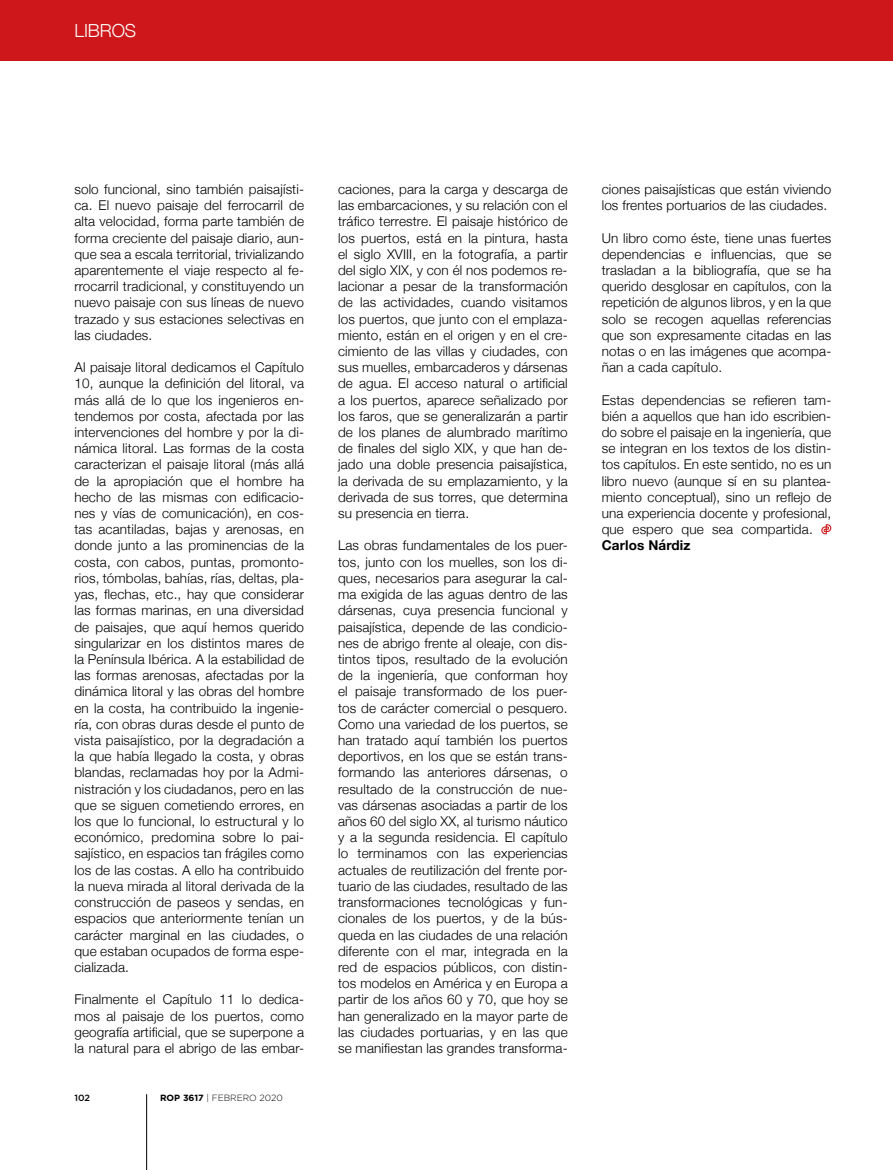
<style>
.page{position:relative;width:893px;height:1170px;background:#fff}
.page>*{position:absolute;margin:0;border:0;box-sizing:border-box;transform-origin:0 0}
.t1{font:300 18px "Helvetica Neue";letter-spacing:-.005em;color:#fff}
.t2{font:300 13.5px/16.2px "Helvetica Neue";letter-spacing:.01em;color:#000;text-align:justify}
.t3{font:700 13.5px "Helvetica Neue";letter-spacing:.01em;color:#000}
.t4{font:300 9px "Gotham";color:#000}
.t5{font:500 9px "Gotham";color:#000}
.s1{font-weight:700}
</style>
<div class="page">
<hr style="left:146px;top:1094px;width:1px;height:75px;background:#000">
<svg style="left:821px;top:524px;width:10px;height:10px"></svg>
<div style="left:0;top:0;width:893px;height:60px;background:#cd171a"></div>
<h1 class="t1" style="left:74px;top:16px;width:63px">LIBROS</h1>
<p class="t2" style="left:74px;top:180px;width:231px">solo funcional, sino también paisajísti&shy;ca. El nuevo paisaje del ferrocarril de alta velocidad, forma parte también de forma creciente del paisaje diario, aun&shy;que sea a escala territorial, trivializando aparentemente el viaje respecto al fe&shy;rrocarril tradicional, y constituyendo un nuevo paisaje con sus líneas de nuevo trazado y sus estaciones selectivas en las ciudades.</p>
<p class="t2" style="left:74px;top:358px;width:231px">Al paisaje litoral dedicamos el Capítulo 10, aunque la definición del litoral, va más allá de lo que los ingenieros en&shy;tendemos por costa, afectada por las intervenciones del hombre y por la di&shy;námica litoral. Las formas de la costa caracterizan el paisaje litoral (más allá de la apropiación que el hombre ha hecho de las mismas con edificacio&shy;nes y vías de comunicación), en cos&shy;tas acantiladas, bajas y arenosas, en donde junto a las prominencias de la costa, con cabos, puntas, promonto&shy;rios, tómbolas, bahías, rías, deltas, pla&shy;yas, flechas, etc., hay que considerar las formas marinas, en una diversidad de paisajes, que aquí hemos querido singularizar en los distintos mares de la Península Ibérica. A la estabilidad de las formas arenosas, afectadas por la dinámica litoral y las obras del hombre en la costa, ha contribuido la ingenie&shy;ría, con obras duras desde el punto de vista paisajístico, por la degradación a la que había llegado la costa, y obras blandas, reclamadas hoy por la Admi&shy;nistración y los ciudadanos, pero en las que se siguen cometiendo errores, en los que lo funcional, lo estructural y lo económico, predomina sobre lo pai&shy;sajístico, en espacios tan frágiles como los de las costas. A ello ha contribuido la nueva mirada al litoral derivada de la construcción de paseos y sendas, en espacios que anteriormente tenían un carácter marginal en las ciudades, o que estaban ocupados de forma espe&shy;cializada.</p>
<p class="t2" style="left:74px;top:990px;width:231px">Finalmente el Capítulo 11 lo dedica&shy;mos al paisaje de los puertos, como geografía artificial, que se superpone a la natural para el abrigo de las embar-</p>
<p class="t5" style="left:74px;top:1092px;width:17px">102</p>
<p class="t4" style="left:160px;top:1092px;width:124px"><span class="s1">ROP 3617</span> | FEBRERO 2020</p>
<p class="t2" style="left:338px;top:180px;width:231px">caciones, para la carga y descarga de las embarcaciones, y su relación con el tráfico terrestre. El paisaje histórico de los puertos, está en la pintura, hasta el siglo XVIII, en la fotografía, a partir del siglo XIX, y con él nos podemos re&shy;lacionar a pesar de la transformación de las actividades, cuando visitamos los puertos, que junto con el emplaza&shy;miento, están en el origen y en el cre&shy;cimiento de las villas y ciudades, con sus muelles, embarcaderos y dársenas de agua. El acceso natural o artificial a los puertos, aparece señalizado por los faros, que se generalizarán a partir de los planes de alumbrado marítimo de finales del siglo XIX, y que han de&shy;jado una doble presencia paisajística, la derivada de su emplazamiento, y la derivada de sus torres, que determina su presencia en tierra.</p>
<p class="t2" style="left:338px;top:536px;width:231px">Las obras fundamentales de los puer&shy;tos, junto con los muelles, son los di&shy;ques, necesarios para asegurar la cal&shy;ma exigida de las aguas dentro de las dársenas, cuya presencia funcional y paisajística, depende de las condicio&shy;nes de abrigo frente al oleaje, con dis&shy;tintos tipos, resultado de la evolución de la ingeniería, que conforman hoy el paisaje transformado de los puer&shy;tos de carácter comercial o pesquero.<br>Como una variedad de los puertos, se han tratado aquí también los puertos deportivos, en los que se están trans&shy;formando las anteriores dársenas, o resultado de la construcción de nue&shy;vas dársenas asociadas a partir de los años 60 del siglo XX, al turismo náutico y a la segunda residencia. El capítulo lo terminamos con las experiencias actuales de reutilización del frente por&shy;tuario de las ciudades, resultado de las transformaciones tecnológicas y fun&shy;cionales de los puertos, y de la bús&shy;queda en las ciudades de una relación diferente con el mar, integrada en la red de espacios públicos, con distin&shy;tos modelos en América y en Europa a partir de los años 60 y 70, que hoy se han generalizado en la mayor parte de las ciudades portuarias, y en las que se manifiestan las grandes transforma-</p>
<p class="t2" style="left:602px;top:180px;width:231px">ciones paisajísticas que están viviendo los frentes portuarios de las ciudades.</p>
<p class="t2" style="left:602px;top:228px;width:231px">Un libro como éste, tiene unas fuertes dependencias e influencias, que se trasladan a la bibliografía, que se ha querido desglosar en capítulos, con la repetición de algunos libros, y en la que solo se recogen aquellas referencias que son expresamente citadas en las notas o en las imágenes que acompa&shy;ñan a cada capítulo.</p>
<p class="t2" style="left:602px;top:390px;width:231px">Estas dependencias se refieren tam&shy;bién a aquellos que han ido escribien&shy;do sobre el paisaje en la ingeniería, que se integran en los textos de los distin&shy;tos capítulos. En este sentido, no es un libro nuevo (aunque sí en su plantea&shy;miento conceptual), sino un reflejo de una experiencia docente y profesional, que espero que sea compartida.</p>
<p class="t3" style="left:602px;top:535px;width:90px">Carlos Nárdiz</p>
</div>
